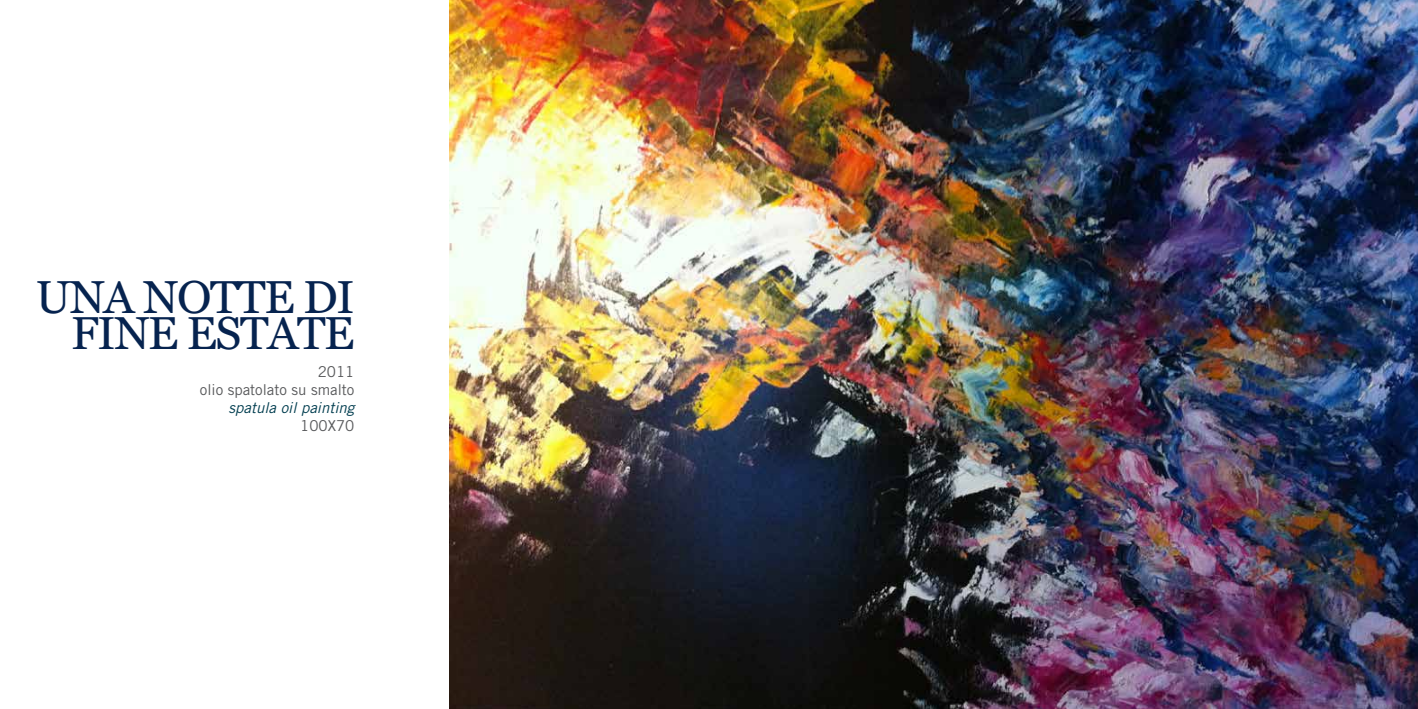
<style>
.page{position:relative;width:1418px;height:709px;background:#fff}
.page>*{position:absolute;margin:0;border:0;box-sizing:border-box;transform-origin:0 0}
.t1{font:46.25px/36.2px "Georgia";letter-spacing:-.03em;color:#06234f;text-align:right}
.t2{font:15px "Trade Gothic LT Std";color:#58595b}
.t3{font:italic 15px "Trade Gothic LT Std";color:#003d4f}
</style>
<div class="page">
<img style="left:449px;top:0;width:968px;height:709px">
<p class="t1" style="left:36px;top:279px;width:320px">UNA NOTTE DI<br>FINE ESTATE</p>
<p class="t2" style="left:318px;top:363px;width:38px">2011</p>
<p class="t2" style="left:200px;top:381px;width:156px">olio spatolato su smalto</p>
<p class="t3" style="left:228px;top:399px;width:127px">spatula oil painting</p>
<p class="t2" style="left:300px;top:417px;width:56px">100X70</p>
</div>
